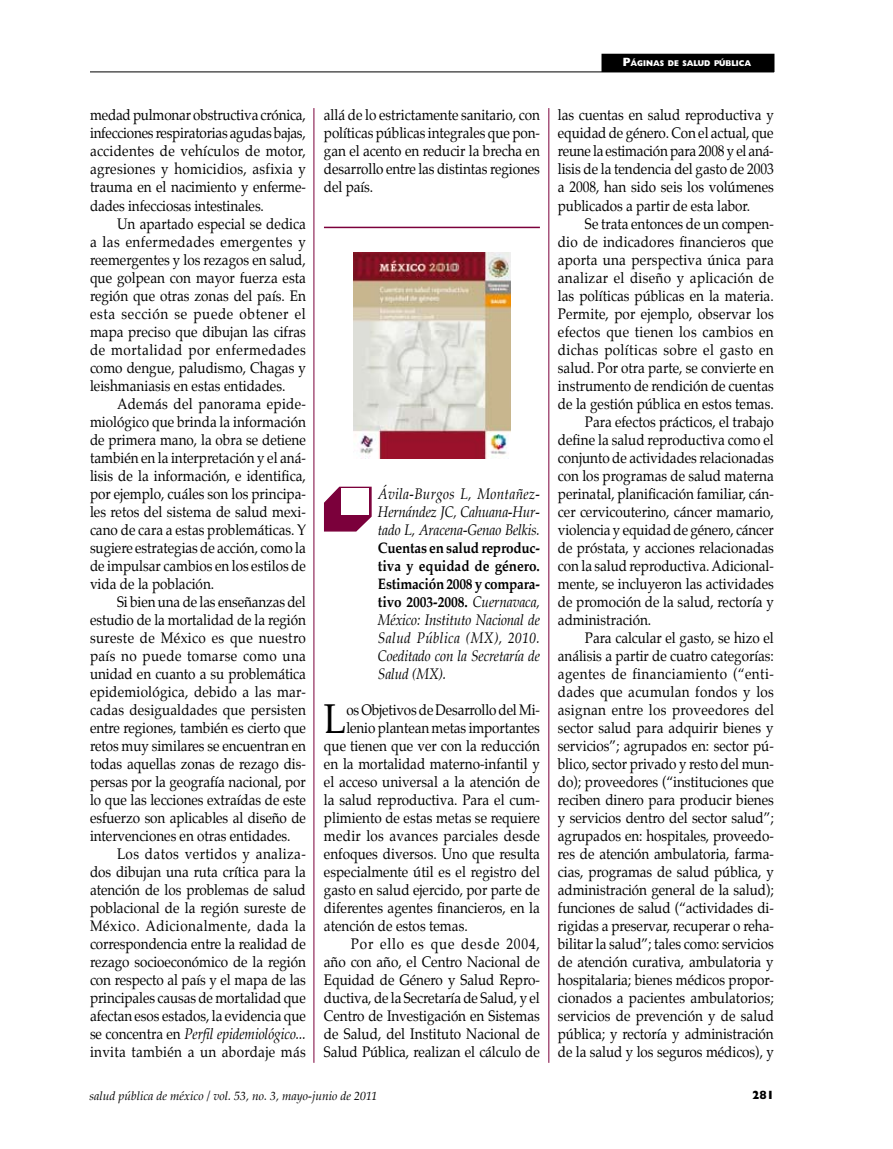
<style>
.page{position:relative;width:893px;height:1149px;background:#fff}
.page>*{position:absolute;margin:0;border:0;box-sizing:border-box;transform-origin:0 0}
.t1{font:40.8px "Palatino";color:#000;scale:.9 1}
.t2{font:15px/18px "Palatino";color:#000;text-align:justify;scale:.9 1}
.t3{font:italic 15px/18px "Palatino";letter-spacing:-.01em;color:#000;text-align:justify;scale:.9 1}
.t4{font:15px "Palatino";letter-spacing:.02em;color:#000;scale:.9 1}
.t5{font:15px "Palatino";letter-spacing:.03em;color:#000;scale:.9 1}
.t6{font:15px "Palatino";letter-spacing:.025em;color:#000;scale:.9 1}
.t7{font:15px "Palatino";letter-spacing:.06em;color:#000;scale:.9 1}
.t8{font:italic 12px "Palatino";color:#000}
.t9{font:800 12px "Gill Sans";color:#000;scale:.9 1}
.t10{font:800 8.4px "Gill Sans";color:#fff;scale:.9 1}
.s1{font-style:italic}
.s2{font-weight:700;font-style:normal}
.s3{font-size:12px}
</style>
<div class="page">
<div style="left:602px;top:54px;width:172px;height:18px;background:#000"></div>
<hr style="left:90px;top:72px;width:684px;height:1px;background:#000">
<img style="left:353px;top:252px;width:158px;height:206px">
<hr style="left:314px;top:108px;width:1px;height:954px;background:#7b003b">
<hr style="left:549px;top:108px;width:1px;height:954px;background:#7b003b">
<hr style="left:324px;top:226px;width:216px;height:2px;background:#7b003b">
<svg style="left:324px;top:486px;width:48px;height:45px"></svg>
<div style="left:341px;top:488px;width:27px;height:27px;background:#fff"></div>
<p class="t2" style="left:90px;top:107px;width:241px">medad pulmonar obstructiva crónica, infecciones respiratorias agudas bajas, accidentes de vehículos de motor, agresiones y homicidios, asfixia y trauma en el nacimiento y enferme&shy;dades infecciosas intestinales.</p>
<p class="t2" style="left:90px;top:215px;width:241px;text-indent:27px">Un apartado especial se dedica a las enfermedades emergentes y reemergentes y los rezagos en salud, que golpean con mayor fuerza esta región que otras zonas del país. En esta sección se puede obtener el mapa preciso que dibujan las cifras de mortalidad por enfermedades como dengue, paludismo, Chagas y leishmaniasis en estas entidades.</p>
<p class="t2" style="left:90px;top:395px;width:242px;text-indent:27px">Además del panorama epide&shy;miológico que brinda la información de primera mano, la obra se detiene también en la interpretación y el aná&shy;lisis de la información, e identifica, por ejemplo, cuáles son los principa&shy;les retos del sistema de salud mexi&shy;cano de cara a estas problemáticas. Y sugiere estrategias de acción, como la de impulsar cambios en los estilos de vida de la población.</p>
<p class="t2" style="left:90px;top:593px;width:241px;text-indent:27px">Si bien una de las enseñanzas del estudio de la mortalidad de la región sureste de México es que nuestro país no puede tomarse como una unidad en cuanto a su problemática epidemiológica, debido a las mar&shy;cadas desigualdades que persisten entre regiones, también es cierto que retos muy similares se encuentran en todas aquellas zonas de rezago dis&shy;persas por la geografía nacional, por lo que las lecciones extraídas de este esfuerzo son aplicables al diseño de intervenciones en otras entidades.</p>
<p class="t2" style="left:90px;top:845px;width:242px;text-indent:27px">Los datos vertidos y analiza&shy;dos dibujan una ruta crítica para la atención de los problemas de salud poblacional de la región sureste de México. Adicionalmente, dada la correspondencia entre la realidad de rezago socioeconómico de la región con respecto al país y el mapa de las principales causas de mortalidad que afectan esos estados, la evidencia que se concentra en <span class="s1">Perfil epidemiológico... </span>invita también a un abordaje más</p>
<p class="t2" style="left:324px;top:107px;width:242px">allá de lo estrictamente sanitario, con políticas públicas integrales que pon&shy;gan el acento en reducir la brecha en desarrollo entre las distintas regiones del país.</p>
<p class="t3" style="left:378px;top:486px;width:182px">Ávila-Burgos L, Montañez-Hernández JC, Cahuana-Hur&shy;tado L, Aracena-Genao Belkis.</p>
<p class="t3" style="left:378px;top:540px;width:182px"><span class="s2">Cuentas en salud reproduc&shy;tiva y equidad de género.<br>Estimación 2008 y compara&shy;tivo 2003-2008.</span> Cuernavaca, México: Instituto Nacional de Salud Pública (MX), 2010.<br>Coeditado con la Secretaría de Salud (MX).</p>
<h1 class="t1" style="left:324px;top:692px;width:26px">L</h1>
<p class="t2" style="left:346px;top:701px;width:217px">os Objetivos de Desarrollo del Mi-</p>
<p class="t2" style="left:346px;top:719px;width:216px">lenio plantean metas importantes</p>
<p class="t2" style="left:324px;top:737px;width:241px">que tienen que ver con la reducción</p>
<p class="t2" style="left:324px;top:755px;width:241px">en la mortalidad materno-infantil y</p>
<p class="t2" style="left:324px;top:773px;width:241px">el acceso universal a la atención de</p>
<p class="t2" style="left:324px;top:791px;width:241px">la salud reproductiva. Para el cum-</p>
<p class="t2" style="left:324px;top:809px;width:241px">plimiento de estas metas se requiere</p>
<p class="t4" style="left:324px;top:825px;width:242px">medir los avances parciales desde</p>
<p class="t2" style="left:324px;top:845px;width:241px">enfoques diversos. Uno que resulta</p>
<p class="t2" style="left:324px;top:863px;width:241px">especialmente útil es el registro del</p>
<p class="t2" style="left:324px;top:881px;width:241px">gasto en salud ejercido, por parte de</p>
<p class="t2" style="left:324px;top:899px;width:241px">diferentes agentes financieros, en la</p>
<p class="t2" style="left:324px;top:917px;width:161px">atención de estos temas.</p>
<p class="t7" style="left:351px;top:933px;width:212px">Por ello es que desde 2004,</p>
<p class="t2" style="left:324px;top:953px;width:241px">año con año, el Centro Nacional de</p>
<p class="t2" style="left:324px;top:971px;width:242px">Equidad de Género y Salud Repro-</p>
<p class="t2" style="left:324px;top:989px;width:241px">ductiva, de la Secretaría de Salud, y el</p>
<p class="t2" style="left:324px;top:1007px;width:241px">Centro de Investigación en Sistemas</p>
<p class="t2" style="left:324px;top:1025px;width:241px">de Salud, del Instituto Nacional de</p>
<p class="t2" style="left:324px;top:1043px;width:241px">Salud Pública, realizan el cálculo de</p>
<p class="t10" style="left:623px;top:59px;width:144px"><span class="s3">P</span>ÁGINAS DE SALUD PÚBLICA</p>
<p class="t2" style="left:558px;top:107px;width:241px">las cuentas en salud reproductiva y equidad de género. Con el actual, que reune la estimación para 2008 y el aná&shy;lisis de la tendencia del gasto de 2003 a 2008, han sido seis los volúmenes publicados a partir de esta labor.</p>
<p class="t2" style="left:585px;top:215px;width:211px">Se trata entonces de un compen-</p>
<p class="t2" style="left:558px;top:233px;width:241px">dio de indicadores financieros que</p>
<p class="t2" style="left:558px;top:251px;width:241px">aporta una perspectiva única para</p>
<p class="t4" style="left:558px;top:267px;width:241px">analizar el diseño y aplicación de</p>
<p class="t2" style="left:558px;top:287px;width:241px">las políticas públicas en la materia.</p>
<p class="t2" style="left:558px;top:305px;width:241px">Permite, por ejemplo, observar los</p>
<p class="t6" style="left:558px;top:321px;width:241px">efectos que tienen los cambios en</p>
<p class="t5" style="left:558px;top:339px;width:241px">dichas políticas sobre el gasto en</p>
<p class="t2" style="left:558px;top:359px;width:241px">salud. Por otra parte, se convierte en</p>
<p class="t2" style="left:558px;top:377px;width:241px">instrumento de rendición de cuentas</p>
<p class="t2" style="left:558px;top:395px;width:241px">de la gestión pública en estos temas.</p>
<p class="t2" style="left:585px;top:413px;width:211px">Para efectos prácticos, el trabajo</p>
<p class="t2" style="left:558px;top:431px;width:241px">define la salud reproductiva como el</p>
<p class="t2" style="left:558px;top:449px;width:241px">conjunto de actividades relacionadas</p>
<p class="t2" style="left:558px;top:467px;width:241px">con los programas de salud materna</p>
<p class="t2" style="left:558px;top:485px;width:241px">perinatal, planificación familiar, cán-</p>
<p class="t2" style="left:558px;top:503px;width:241px">cer cervicouterino, cáncer mamario,</p>
<p class="t2" style="left:558px;top:521px;width:241px">violencia y equidad de género, cáncer</p>
<p class="t2" style="left:558px;top:539px;width:241px">de próstata, y acciones relacionadas</p>
<p class="t2" style="left:558px;top:557px;width:241px">con la salud reproductiva. Adicional-</p>
<p class="t2" style="left:558px;top:575px;width:241px">mente, se incluyeron las actividades</p>
<p class="t2" style="left:558px;top:593px;width:241px">de promoción de la salud, rectoría y</p>
<p class="t2" style="left:558px;top:611px;width:105px">administración.</p>
<p class="t2" style="left:585px;top:629px;width:211px">Para calcular el gasto, se hizo el</p>
<p class="t2" style="left:558px;top:647px;width:241px">análisis a partir de cuatro categorías:</p>
<p class="t5" style="left:558px;top:663px;width:241px">agentes de financiamiento (“enti-</p>
<p class="t4" style="left:558px;top:681px;width:241px">dades que acumulan fondos y los</p>
<p class="t4" style="left:558px;top:699px;width:242px">asignan entre los proveedores del</p>
<p class="t2" style="left:558px;top:719px;width:241px">sector salud para adquirir bienes y</p>
<p class="t2" style="left:558px;top:737px;width:241px">servicios”; agrupados en: sector pú-</p>
<p class="t2" style="left:558px;top:755px;width:241px">blico, sector privado y resto del mun-</p>
<p class="t2" style="left:558px;top:773px;width:241px">do); proveedores (“instituciones que</p>
<p class="t2" style="left:558px;top:791px;width:241px">reciben dinero para producir bienes</p>
<p class="t2" style="left:558px;top:809px;width:241px">y servicios dentro del sector salud”;</p>
<p class="t2" style="left:558px;top:827px;width:241px">agrupados en: hospitales, proveedo-</p>
<p class="t2" style="left:558px;top:845px;width:241px">res de atención ambulatoria, farma-</p>
<p class="t2" style="left:558px;top:863px;width:241px">cias, programas de salud pública, y</p>
<p class="t2" style="left:558px;top:881px;width:241px">administración general de la salud);</p>
<p class="t2" style="left:558px;top:899px;width:241px">funciones de salud (“actividades di-</p>
<p class="t2" style="left:558px;top:917px;width:241px">rigidas a preservar, recuperar o reha-</p>
<p class="t2" style="left:558px;top:935px;width:241px">bilitar la salud”; tales como: servicios</p>
<p class="t2" style="left:558px;top:953px;width:241px">de atención curativa, ambulatoria y</p>
<p class="t2" style="left:558px;top:971px;width:241px">hospitalaria; bienes médicos propor-</p>
<p class="t2" style="left:558px;top:989px;width:242px">cionados a pacientes ambulatorios;</p>
<p class="t2" style="left:558px;top:1007px;width:241px">servicios de prevención y de salud</p>
<p class="t2" style="left:558px;top:1025px;width:241px">pública; y rectoría y administración</p>
<p class="t2" style="left:558px;top:1043px;width:241px">de la salud y los seguros médicos), y</p>
<p class="t8" style="left:89px;top:1088px;width:289px">salud pública de méxico / vol. 53, no. 3, mayo-junio de 2011</p>
<p class="t9" style="left:752px;top:1087px;width:26px">281</p>
</div>
